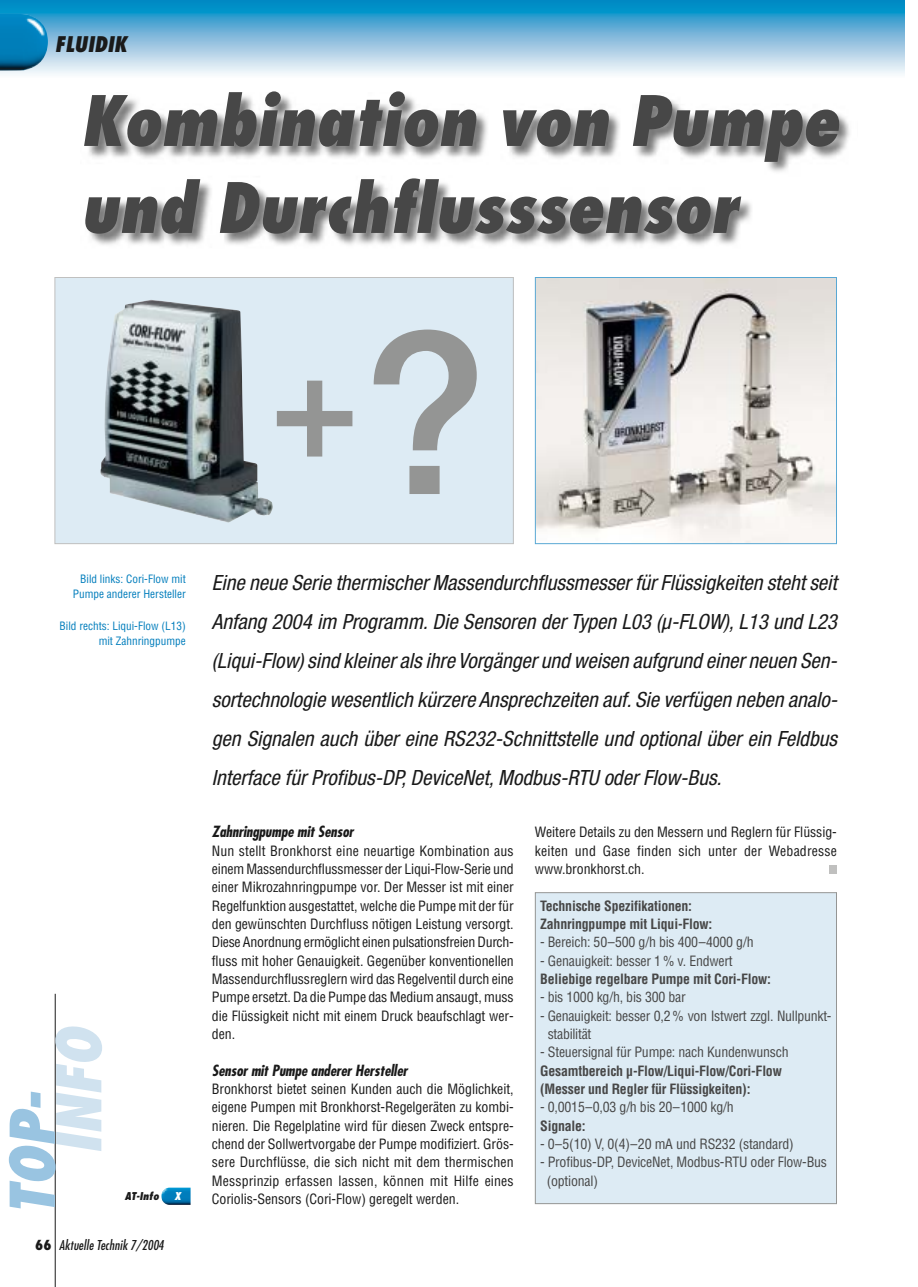
<style>
.page{position:relative;width:918px;height:1287px;background:#fff}
.page>*{position:absolute;margin:0;border:0;box-sizing:border-box;transform-origin:0 0}
.t1{font:500 150px "Helvetica Neue";color:#949594}
.t2{font:italic 800 condensed 67.5px/87px "Futura";color:#474747}
.t3{font:italic 800 condensed 60px "Futura";color:#99c4e1}
.t4{font:italic 800 condensed 60px "Futura";color:#d0e2ef}
.t5{font:italic condensed 21px/39px "Helvetica Neue";color:#1a1a1a;text-align:justify}
.t6{font:italic 800 condensed 21px "Futura";color:#1a1a1a}
.t7{font:italic 700 condensed 15px "Futura";letter-spacing:-.005em;color:#1a1a1a}
.t8{font:condensed 13.8px/18.3px "Helvetica";letter-spacing:-.005em;color:#1a1a1a;text-align:justify}
.t9{font:condensed 13.8px/18.3px "Helvetica";letter-spacing:-.015em;color:#474747}
.t10{font:700 condensed 13.8px/18.3px "Helvetica";letter-spacing:-.015em;color:#474747}
.t11{font:italic condensed 13.35px "Futura";letter-spacing:.01em;color:#1a1a1a}
.t12{font:condensed 11.25px/15px "Helvetica";color:#007dbc;text-align:right}
.t13{font:italic 800 condensed 10.5px "Futura";color:#1a1a1a}
.t14{font:italic 800 condensed 10.5px "Futura";color:#fff}
.s1{font-size:225px}
.s2{font-weight:800;font-style:normal;font-size:13.5px}
</style>
<div class="page">
<svg style="left:0;top:1px;width:905px;height:73px;background:#79bcdc"></svg>
<hr style="left:55px;top:994px;width:1px;height:293px;background:#1a1a1a">
<img style="left:0;top:14px;width:48px;height:57px">
<div style="left:829px;top:866px;width:8px;height:8px;background:#c0c0bf"></div>
<img style="left:537px;top:279px;width:298px;height:263px">
<div style="left:535px;top:277px;width:302px;height:267px;border:1px solid #59a8d4"></div>
<img style="left:88px;top:96px;width:762px;height:149px">
<div style="left:535px;top:893px;width:302px;height:311px;background:#ddebf4"></div>
<div style="left:535px;top:892px;width:302px;height:312px;border:1px solid #949594"></div>
<div style="left:55px;top:278px;width:458px;height:266px;background:#ddebf4"></div>
<div style="left:55px;top:277px;width:459px;height:267px;border:1px solid #c0c0bf"></div>
<img style="left:100px;top:300px;width:173px;height:223px">
<img style="left:161px;top:1188px;width:30px;height:17px">
<h3 class="t6" style="left:55px;top:36px;width:74px">FLUIDIK</h3>
<h2 class="t2" style="left:80px;top:84px;width:760px">Kombination von Pumpe und Durchflusssensor</h2>
<h1 class="t1" style="left:270px;top:349px;width:220px">+<span class="s1">?</span></h1>
<p class="t12" style="left:73px;top:573px;width:115px">Bild links: Cori-Flow mit<br>Pumpe anderer Hersteller</p>
<p class="t12" style="left:60px;top:619px;width:128px">Bild rechts: Liqui-Flow (L13) mit Zahnringpumpe</p>
<h3 class="t4" style="left:54px;top:1155px;width:131px;rotate:-90deg">INFO</h3>
<h3 class="t3" style="left:7px;top:1215px;width:125px;rotate:-90deg">TOP-</h3>
<p class="t13" style="left:125px;top:1192px;width:35px">AT-Info</p>
<p class="t14" style="left:175px;top:1192px;width:8px">X</p>
<p class="t11" style="left:35px;top:1239px;width:130px"><span class="s2">66</span> Aktuelle Technik 7/2004</p>
<p class="t5" style="left:212px;top:565px;width:627px">Eine neue Serie thermischer Massendurchflussmesser für Flüssigkeiten steht seit Anfang 2004 im Programm. Die Sensoren der Typen L03 (µ-FLOW), L13 und L23 (Liqui-Flow) sind kleiner als ihre Vorgänger und weisen aufgrund einer neuen Sen&shy;sortechnologie wesentlich kürzere Ansprechzeiten auf. Sie verfügen neben analo&shy;gen Signalen auch über eine RS232-Schnittstelle und optional über ein Feldbus Interface für Profibus-DP, DeviceNet, Modbus-RTU oder Flow-Bus.</p>
<p class="t7" style="left:212px;top:825px;width:143px">Zahnringpumpe mit Sensor</p>
<p class="t8" style="left:212px;top:843px;width:303px">Nun stellt Bronkhorst eine neuartige Kombination aus einem Massendurchflussmesser der Liqui-Flow-Serie und einer Mikrozahnringpumpe vor. Der Messer ist mit einer Regelfunktion ausgestattet, welche die Pumpe mit der für den gewünschten Durchfluss nötigen Leistung versorgt.<br>Diese Anordnung ermöglicht einen pulsationsfreien Durch&shy;fluss mit hoher Genauigkeit. Gegenüber konventionellen Massendurchflussreglern wird das Regelventil durch eine Pumpe ersetzt. Da die Pumpe das Medium ansaugt, muss die Flüssigkeit nicht mit einem Druck beaufschlagt wer&shy;den.</p>
<p class="t7" style="left:212px;top:1063px;width:197px">Sensor mit Pumpe anderer Hersteller</p>
<p class="t8" style="left:212px;top:1081px;width:303px">Bronkhorst bietet seinen Kunden auch die Möglichkeit, eigene Pumpen mit Bronkhorst-Regelgeräten zu kombi&shy;nieren. Die Regelplatine wird für diesen Zweck entspre&shy;chend der Sollwertvorgabe der Pumpe modifiziert. Grös&shy;sere Durchflüsse, die sich nicht mit dem thermischen Messprinzip erfassen lassen, können mit Hilfe eines Coriolis-Sensors (Cori-Flow) geregelt werden.</p>
<p class="t8" style="left:535px;top:824px;width:303px">Weitere Details zu den Messern und Reglern für Flüssig&shy;keiten und Gase finden sich unter der Webadresse www.bronkhorst.ch.</p>
<p class="t10" style="left:540px;top:898px;width:174px">Technische Spezifikationen:<br>Zahnringpumpe mit Liqui-Flow:</p>
<p class="t9" style="left:540px;top:934px;width:215px">- Bereich: 50–500 g/h bis 400–4000 g/h</p>
<p class="t9" style="left:540px;top:953px;width:194px">- Genauigkeit: besser 1 % v. Endwert</p>
<p class="t10" style="left:540px;top:971px;width:232px">Beliebige regelbare Pumpe mit Cori-Flow:</p>
<p class="t9" style="left:540px;top:989px;width:147px">- bis 1000 kg/h, bis 300 bar</p>
<p class="t9" style="left:548px;top:1008px;width:285px;text-indent:-7px">- Genauigkeit: besser 0,2 % von Istwert zzgl. Nullpunkt&shy;stabilität</p>
<p class="t9" style="left:540px;top:1044px;width:250px">- Steuersignal für Pumpe: nach Kundenwunsch</p>
<p class="t10" style="left:540px;top:1063px;width:243px">Gesamtbereich µ-Flow/Liqui-Flow/Cori-Flow (Messer und Regler für Flüssigkeiten):</p>
<p class="t9" style="left:540px;top:1099px;width:195px">- 0,0015–0,03 g/h bis 20–1000 kg/h</p>
<p class="t10" style="left:540px;top:1118px;width:47px">Signale:</p>
<p class="t9" style="left:540px;top:1136px;width:255px">- 0–5(10) V, 0(4)–20 mA und RS232 (standard)</p>
<p class="t9" style="left:547px;top:1154px;width:282px;text-indent:-7px">- Profibus-DP, DeviceNet, Modbus-RTU oder Flow-Bus (optional)</p>
</div>
